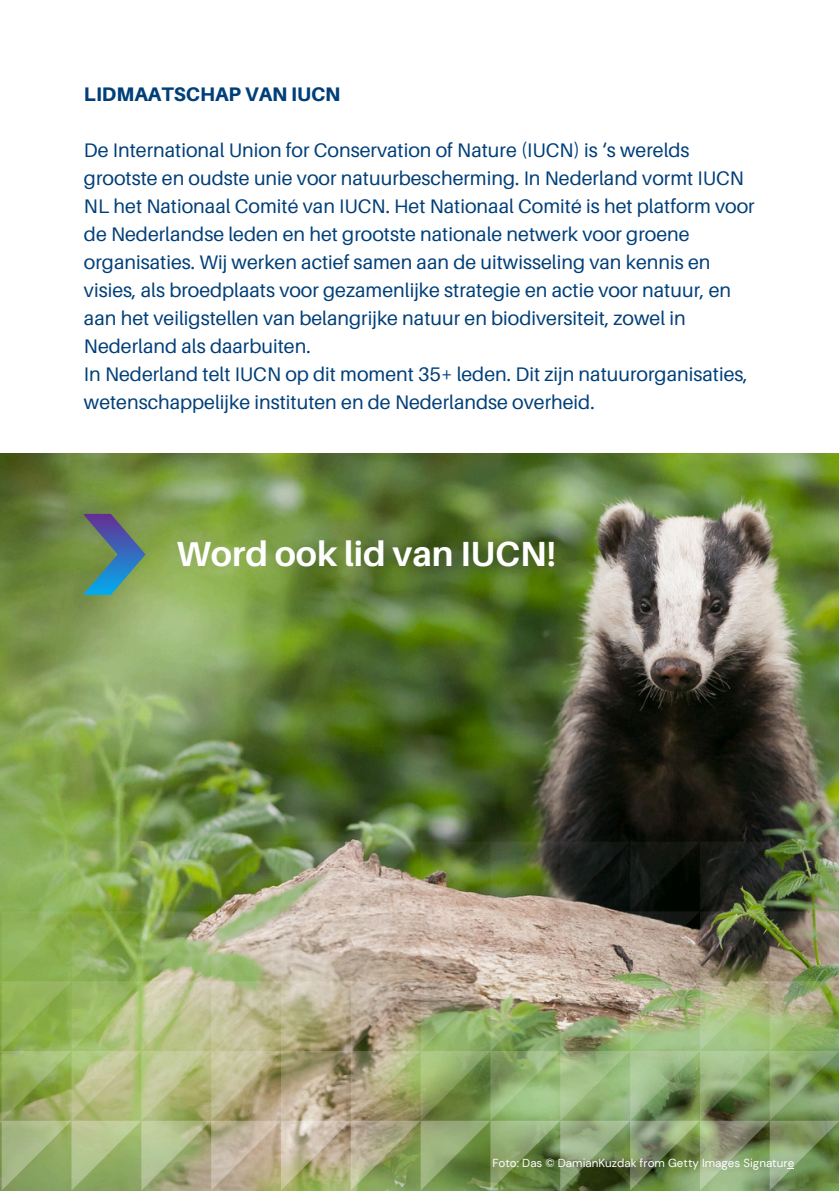
<style>
.page{position:relative;width:839px;height:1191px;background:#fff}
.page>*{position:absolute;margin:0;border:0;box-sizing:border-box;transform-origin:0 0}
.t1{font:700 35px "Aileron";color:#fff}
.t2{font:19.6px/28px "Aileron";color:#003f79}
.t3{font:800 19.6px "Aileron";color:#003f79}
.t4{font:11.6px "DM Sans";color:#fff}
</style>
<div class="page">
<img style="left:0;top:454px;width:838px;height:388px">
<svg style="left:84px;top:514px;width:61px;height:81px;background:#5c8581"></svg>
<img style="left:0;top:842px;width:838px;height:349px">
<p class="t3" style="left:84px;top:82px;width:258px">LIDMAATSCHAP VAN IUCN</p>
<p class="t2" style="left:84px;top:136px;width:672px">De International Union for Conservation of Nature (IUCN) is ‘s werelds grootste en oudste unie voor natuurbescherming. In Nederland vormt IUCN NL het Nationaal Comité van IUCN. Het Nationaal Comité is het platform voor de Nederlandse leden en het grootste nationale netwerk voor groene organisaties. Wij werken actief samen aan de uitwisseling van kennis en visies, als broedplaats voor gezamenlijke strategie en actie voor natuur, en aan het veiligstellen van belangrijke natuur en biodiversiteit, zowel in Nederland als daarbuiten.<br>In Nederland telt IUCN op dit moment 35+ leden. Dit zijn natuurorganisaties, wetenschappelijke instituten en de Nederlandse overheid.</p>
<p class="t1" style="left:176px;top:532px;width:381px">Word ook lid van IUCN!</p>
<h1 class="t4" style="left:492px;top:1155px;width:303px">Foto: Das © DamianKuzdak from Getty Images Signature</h1>
</div>
